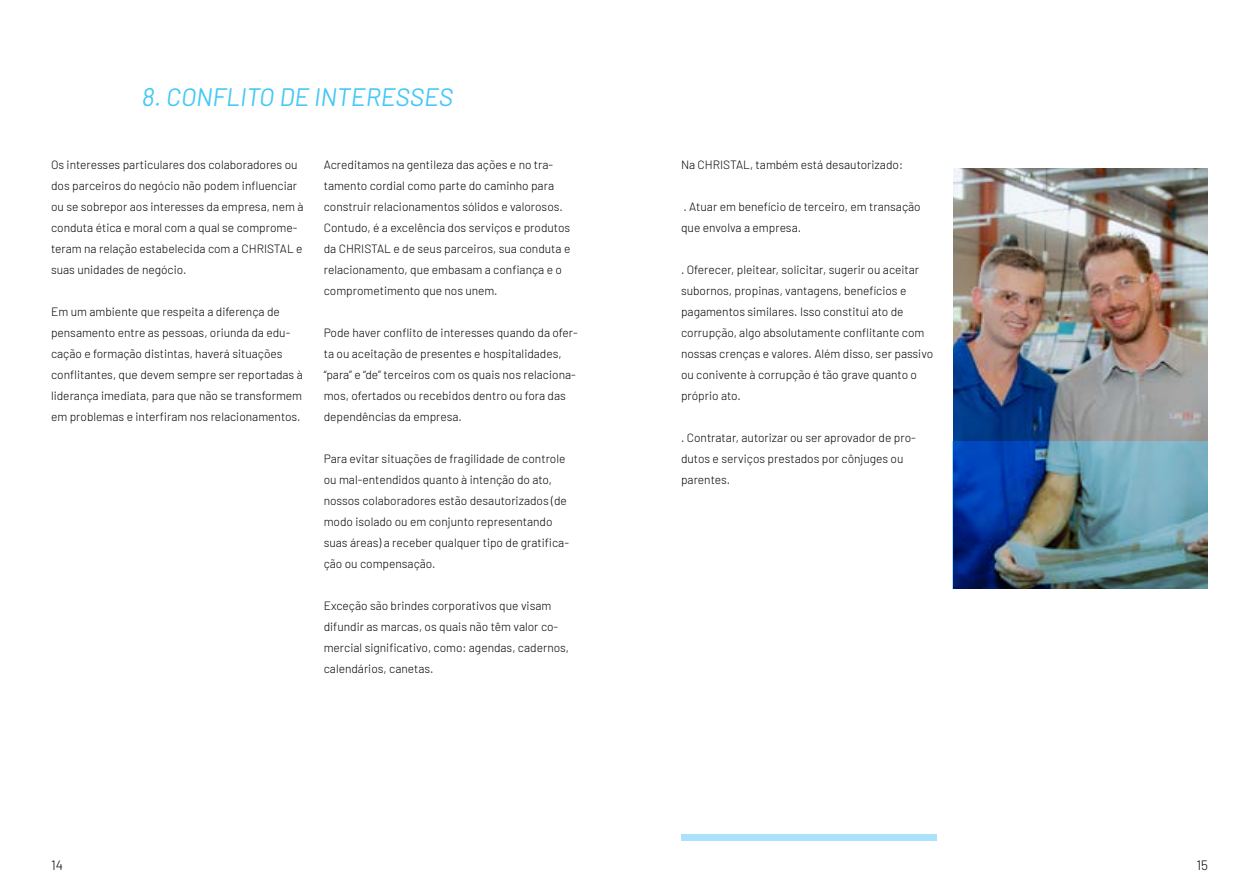
<style>
.page{position:relative;width:1259px;height:893px;background:#fff}
.page>*{position:absolute;margin:0;border:0;box-sizing:border-box;transform-origin:0 0}
.t1{font:italic 25.2px "Barlow";color:#44c8f5}
.t2{font:300 13.5px "Barlow";color:#000}
.t3{font:300 12px/21px "Barlow";color:#000}
</style>
<div class="page">
<div style="left:681px;top:834px;width:255px;height:7px;background:#abe1fa"></div>
<img style="left:953px;top:169px;width:255px;height:273px">
<img style="left:952px;top:442px;width:256px;height:147px">
<h1 class="t1" style="left:142px;top:78px;width:313px">8. CONFLITO DE INTERESSES</h1>
<p class="t3" style="left:51px;top:153px;width:254px">Os interesses particulares dos colaboradores ou dos parceiros do negócio não podem influenciar ou se sobrepor aos interesses da empresa, nem à conduta ética e moral com a qual se comprome&shy;teram na relação estabelecida com a CHRISTAL e suas unidades de negócio.</p>
<p class="t3" style="left:51px;top:300px;width:253px">Em um ambiente que respeita a diferença de pensamento entre as pessoas, oriunda da edu&shy;cação e formação distintas, haverá situações conflitantes, que devem sempre ser reportadas à liderança imediata, para que não se transformem em problemas e interfiram nos relacionamentos.</p>
<p class="t3" style="left:324px;top:153px;width:248px">Acreditamos na gentileza das ações e no tra&shy;tamento cordial como parte do caminho para construir relacionamentos sólidos e valorosos.<br>Contudo, é a excelência dos serviços e produtos da CHRISTAL e de seus parceiros, sua conduta e relacionamento, que embasam a confiança e o comprometimento que nos unem.</p>
<p class="t3" style="left:324px;top:321px;width:256px">Pode haver conflito de interesses quando da ofer&shy;ta ou aceitação de presentes e hospitalidades, “para” e “de” terceiros com os quais nos relaciona&shy;mos, ofertados ou recebidos dentro ou fora das dependências da empresa.</p>
<p class="t3" style="left:324px;top:447px;width:247px">Para evitar situações de fragilidade de controle ou mal-entendidos quanto à intenção do ato, nossos colaboradores estão desautorizados (de modo isolado ou em conjunto representando suas áreas) a receber qualquer tipo de gratifica&shy;ção ou compensação.</p>
<p class="t3" style="left:324px;top:594px;width:247px">Exceção são brindes corporativos que visam difundir as marcas, os quais não têm valor co&shy;mercial significativo, como: agendas, cadernos, calendários, canetas.</p>
<p class="t3" style="left:681px;top:153px;width:223px">Na CHRISTAL, também está desautorizado:</p>
<p class="t3" style="left:681px;top:195px;width:241px">. Atuar em benefício de terceiro, em transação que envolva a empresa.</p>
<p class="t3" style="left:681px;top:258px;width:254px">. Oferecer, pleitear, solicitar, sugerir ou aceitar subornos, propinas, vantagens, benefícios e pagamentos similares. Isso constitui ato de corrupção, algo absolutamente conflitante com nossas crenças e valores. Além disso, ser passivo ou conivente à corrupção é tão grave quanto o próprio ato.</p>
<p class="t3" style="left:681px;top:426px;width:236px">. Contratar, autorizar ou ser aprovador de pro&shy;dutos e serviços prestados por cônjuges ou parentes.</p>
<p class="t2" style="left:51px;top:856px;width:13px">14</p>
<p class="t2" style="left:1196px;top:856px;width:13px">15</p>
</div>
